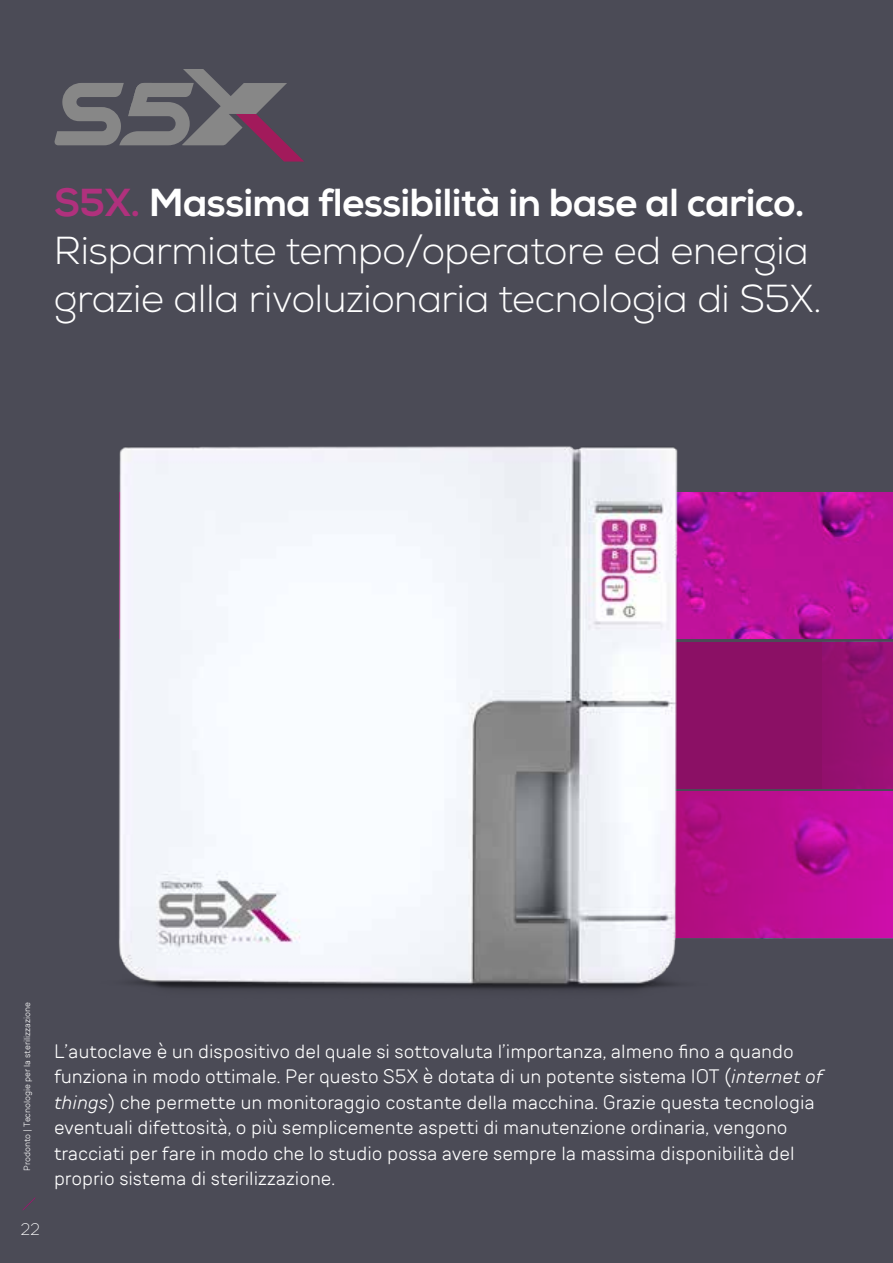
<style>
.page{position:relative;width:893px;height:1263px;background:#4b4b56}
.page>*{position:absolute;margin:0;border:0;box-sizing:border-box;transform-origin:0 0}
.t1{font:300 39px/48px "Nexa";letter-spacing:-.01em;color:#fff}
.t2{font:300 19.5px/25.5px "TT Rounds Neue";color:#fff}
.t3{font:200 16.5px "TT Rounds Neue";color:#fff}
.t4{font:300 9px "TT Rounds Neue";color:#fff}
.s1{font-weight:800;color:#b0317d}
.s2{font-weight:800}
.s3{font-style:italic}
</style>
<div class="page">
<svg style="left:54px;top:70px;width:250px;height:92px"></svg>
<div style="left:520px;top:642px;width:373px;height:146px;background:#8b1065"></div>
<img style="left:822px;top:642px;width:71px;height:146px">
<img style="left:733px;top:492px;width:160px;height:147px">
<img style="left:733px;top:792px;width:160px;height:146px">
<img style="left:118px;top:446px;width:615px;height:544px">
<svg style="left:23px;top:1197px;width:12px;height:13px"></svg>
<h1 class="t1" style="left:54px;top:179px;width:769px"><span class="s1">S5X.</span> <span class="s2">Massima flessibilità in base al carico.<br></span>Risparmiate tempo/operatore ed energia grazie alla rivoluzionaria tecnologia di S5X.</h1>
<p class="t4" style="left:21px;top:1171px;width:170px;rotate:-90deg">Prodonto | Tecnologie per la sterilizzazione</p>
<p class="t3" style="left:21px;top:1218px;width:21px">22</p>
<p class="t2" style="left:54px;top:1038px;width:770px">L’autoclave è un dispositivo del quale si sottovaluta l’importanza, almeno fino a quando funziona in modo ottimale. Per questo S5X è dotata di un potente sistema IOT (<span class="s3">internet of things</span>) che permette un monitoraggio costante della macchina. Grazie questa tecnologia eventuali difettosità, o più semplicemente aspetti di manutenzione ordinaria, vengono tracciati per fare in modo che lo studio possa avere sempre la massima disponibilità del proprio sistema di sterilizzazione.</p>
</div>
